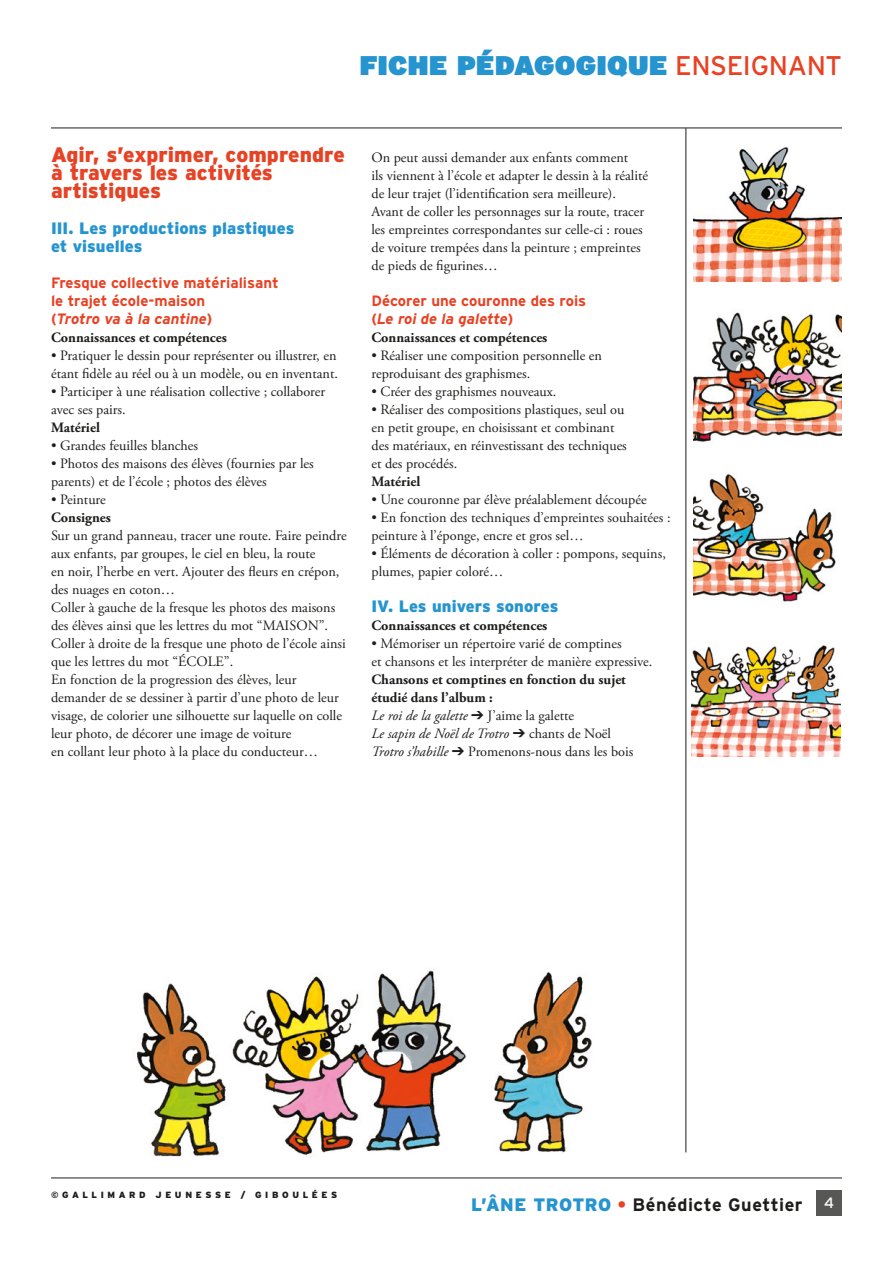
<style>
.page{position:relative;width:893px;height:1263px;background:#fff}
.page>*{position:absolute;margin:0;border:0;box-sizing:border-box;transform-origin:0 0}
.t1{font:900 27px "Interstate";letter-spacing:.015em;color:#2594cf}
.t2{font:900 21px/18px "Interstate";letter-spacing:-.005em;color:#e84224}
.t3{font:700 18px "Interstate";letter-spacing:.03em;color:#1d1d1b}
.t4{font:900 16.5px/18px "Interstate";color:#2594cf}
.t5{font:700 15px/18px "Interstate";color:#e84224}
.t6{font:15px "Interstate";color:#fff}
.t7{font:14.25px/18px "Adobe Garamond Pro";color:#1d1d1b}
.t8{font:700 14.25px/18px "Adobe Garamond Pro";color:#1d1d1b}
.t9{font:900 9px "Interstate";letter-spacing:.4em;color:#1d1d1b}
.s1{font-weight:400;color:#e84224}
.s2{font-style:italic}
.s3{font-weight:400;font-style:italic}
.s4{font-weight:400}
.s5{font-weight:900;color:#2594cf}
.s6{color:#e84224}
</style>
<div class="page">
<hr style="left:51px;top:1177px;width:791px;height:1px;background:#1d1d1b">
<div style="left:816px;top:1191px;width:26px;height:25px;background:#575756"></div>
<hr style="left:51px;top:128px;width:791px;height:1px;background:#1d1d1b">
<hr style="left:685px;top:128px;width:1px;height:1024px;background:#1d1d1b">
<img style="left:136px;top:970px;width:456px;height:187px">
<img style="left:693px;top:147px;width:149px;height:134px">
<img style="left:693px;top:312px;width:149px;height:130px">
<img style="left:693px;top:474px;width:143px;height:128px">
<img style="left:692px;top:645px;width:149px;height:112px">
<h1 class="t1" style="left:360px;top:49px;width:484px">FICHE PÉDAGOGIQUE <span class="s1">ENSEIGNANT</span></h1>
<h2 class="t2" style="left:51px;top:145px;width:295px">Agir, s’exprimer, comprendre à travers les activités artistiques</h2>
<p class="t4" style="left:51px;top:219px;width:245px">III. Les productions plastiques et visuelles</p>
<p class="t5" style="left:51px;top:274px;width:229px">Fresque collective matérialisant le trajet école-maison<br>(<span class="s2">Trotro va à la cantine</span>)</p>
<p class="t8" style="left:51px;top:329px;width:177px">Connaissances et compétences</p>
<p class="t7" style="left:51px;top:347px;width:288px">• Pratiquer le dessin pour représenter ou illustrer, en étant fidèle au réel ou à un modèle, ou en inventant.</p>
<p class="t7" style="left:51px;top:383px;width:276px">• Participer à une réalisation collective ; collaborer avec ses pairs.</p>
<p class="t8" style="left:51px;top:419px;width:50px">Matériel</p>
<p class="t7" style="left:51px;top:437px;width:149px">• Grandes feuilles blanches</p>
<p class="t7" style="left:51px;top:455px;width:264px">• Photos des maisons des élèves (fournies par les parents) et de l’école ; photos des élèves</p>
<p class="t7" style="left:51px;top:491px;width:56px">• Peinture</p>
<p class="t8" style="left:51px;top:509px;width:61px">Consignes</p>
<p class="t7" style="left:51px;top:527px;width:297px">Sur un grand panneau, tracer une route. Faire peindre aux enfants, par groupes, le ciel en bleu, la route<br>en noir, l’herbe en vert. Ajouter des fleurs en crépon, des nuages en coton…<br>Coller à gauche de la fresque les photos des maisons des élèves ainsi que les lettres du mot “MAISON”.<br>Coller à droite de la fresque une photo de l’école ainsi que les lettres du mot “ÉCOLE”.<br>En fonction de la progression des élèves, leur demander de se dessiner à partir d’une photo de leur visage, de colorier une silhouette sur laquelle on colle leur photo, de décorer une image de voiture<br>en collant leur photo à la place du conducteur…</p>
<p class="t7" style="left:371px;top:149px;width:278px">On peut aussi demander aux enfants comment<br>ils viennent à l’école et adapter le dessin à la réalité de leur trajet (l’identification sera meilleure).<br>Avant de coller les personnages sur la route, tracer les empreintes correspondantes sur celle-ci : roues de voiture trempées dans la peinture ; empreintes de pieds de figurines…</p>
<p class="t5" style="left:371px;top:292px;width:216px">Décorer une couronne des rois (<span class="s2">Le roi de la galette</span>)</p>
<p class="t8" style="left:371px;top:329px;width:177px">Connaissances et compétences</p>
<p class="t7" style="left:371px;top:347px;width:232px">• Réaliser une composition personnelle en reproduisant des graphismes.</p>
<p class="t7" style="left:371px;top:383px;width:187px">• Créer des graphismes nouveaux.</p>
<p class="t7" style="left:371px;top:401px;width:257px">• Réaliser des compositions plastiques, seul ou en petit groupe, en choisissant et combinant des matériaux, en réinvestissant des techniques et des procédés.</p>
<p class="t8" style="left:371px;top:473px;width:50px">Matériel</p>
<p class="t7" style="left:371px;top:491px;width:277px">• Une couronne par élève préalablement découpée</p>
<p class="t7" style="left:371px;top:509px;width:301px">• En fonction des techniques d’empreintes souhaitées : peinture à l’éponge, encre et gros sel…</p>
<p class="t7" style="left:371px;top:545px;width:296px">• Éléments de décoration à coller : pompons, sequins, plumes, papier coloré…</p>
<p class="t4" style="left:371px;top:597px;width:189px">IV. Les univers sonores</p>
<p class="t8" style="left:371px;top:617px;width:177px">Connaissances et compétences</p>
<p class="t7" style="left:371px;top:635px;width:283px">• Mémoriser un répertoire varié de comptines<br>et chansons et les interpréter de manière expressive.</p>
<p class="t8" style="left:371px;top:671px;width:263px">Chansons et comptines en fonction du sujet étudié dans l’album :<br><span class="s3">Le roi de la galette</span> ➔ <span class="s4">J’aime la galette<br></span><span class="s3">Le sapin de Noël de Trotro</span> ➔ <span class="s4">chants de Noël </span><span class="s3">Trotro s’habille</span> ➔ <span class="s4">Promenons-nous dans les bois</span></p>
<p class="t9" style="left:51px;top:1189px;width:288px">©GALLIMARD JEUNESSE / GIBOULÉES</p>
<p class="t3" style="left:471px;top:1193px;width:333px"><span class="s5">L’ÂNE TROTRO</span> <span class="s6">•</span> Bénédicte Guettier</p>
<p class="t6" style="left:824px;top:1193px;width:12px">4</p>
</div>
